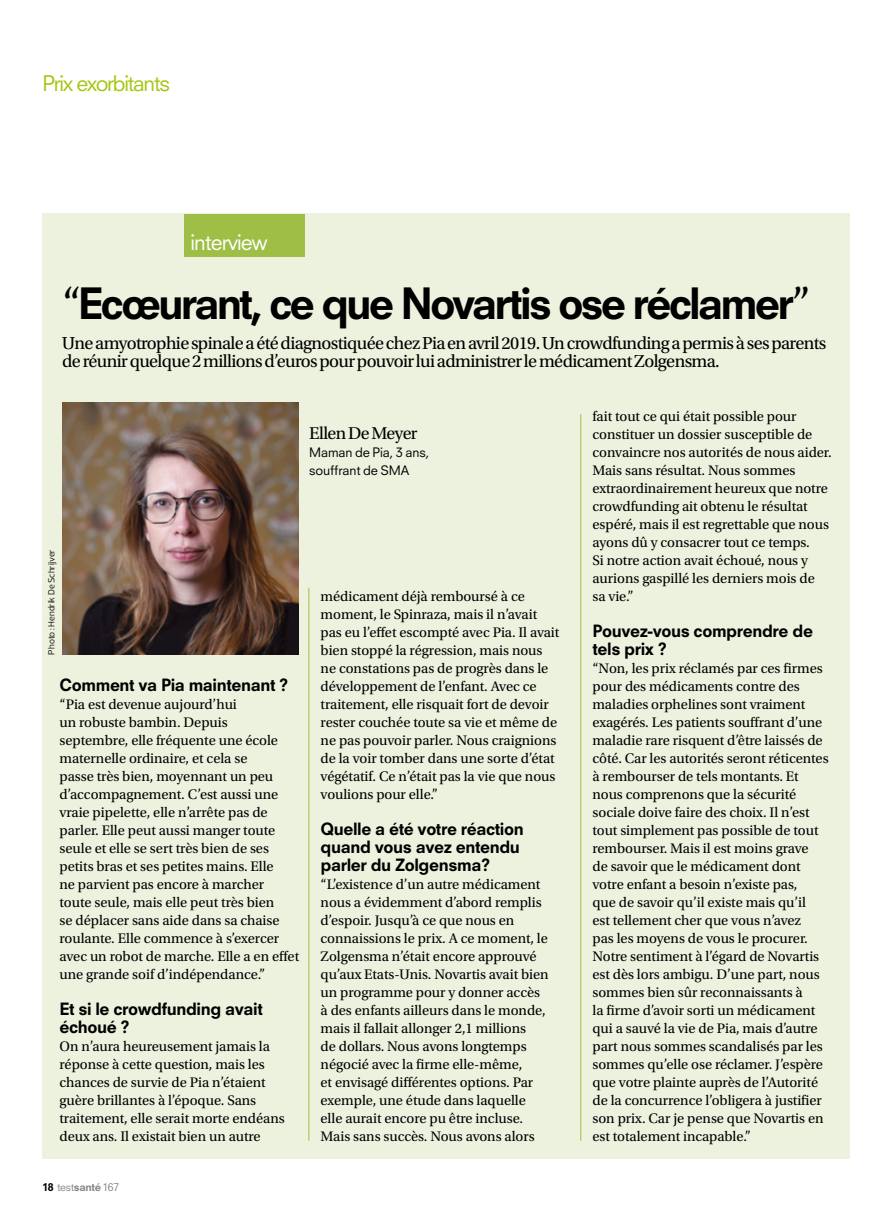
<style>
.page{position:relative;width:893px;height:1212px;background:#fff}
.page>*{position:absolute;margin:0;border:0;box-sizing:border-box;transform-origin:0 0}
.t1{font:800 42px "Neuzeit SLT Std";letter-spacing:-.07em;color:#000}
.t2{font:21px "Neuzeit SLT Std";letter-spacing:-.065em;color:#a4c610}
.t3{font:21px "Neuzeit SLT Std";letter-spacing:-.045em;color:#fff}
.t4{font:18.3px/18px "Utopia Std";letter-spacing:-.035em;color:#000}
.t5{font:18px "Utopia Std";letter-spacing:-.035em;color:#000}
.t6{font:800 16.5px/18px "Neuzeit SLT Std";letter-spacing:-.025em;color:#000}
.t7{font:14.55px/18px "Utopia Std";letter-spacing:-.005em;color:#000}
.t8{font:12.75px/18px "Neuzeit SLT Std";letter-spacing:-.01em;color:#000}
.t9{font:10.5px "Neuzeit SLT Std";letter-spacing:-.025em;color:#868786}
.t10{font:9px "Prelo";color:#000}
.s1{font-family:"Utopia Std";font-weight:400;font-size:45px}
.s2{font-weight:800;color:#000}
.s3{font-weight:800}
</style>
<div class="page">
<div style="left:43px;top:214px;width:807px;height:945px;background:#edf2de"></div>
<hr style="left:308px;top:588px;width:1px;height:553px;background:#9ebe45">
<div style="left:184px;top:214px;width:121px;height:43px;background:#9ebe45"></div>
<img style="left:62px;top:403px;width:236px;height:252px">
<hr style="left:580px;top:414px;width:1px;height:727px;background:#9ebe45">
<h2 class="t2" style="left:43px;top:71px;width:129px">Prix exorbitants</h2>
<h2 class="t3" style="left:190px;top:230px;width:79px">interview</h2>
<h1 class="t1" style="left:62px;top:278px;width:750px"><span class="s1">“</span>Ecœurant, ce que Novartis ose réclamer<span class="s1">”</span></h1>
<p class="t4" style="left:62px;top:334px;width:766px">Une amyotrophie spinale a été diagnostiquée chez Pia en avril 2019. Un crowdfunding a permis à ses parents de réunir quelque 2 millions d’euros pour pouvoir lui administrer le médicament Zolgensma.</p>
<p class="t5" style="left:309px;top:423px;width:110px">Ellen De Meyer</p>
<p class="t8" style="left:309px;top:443px;width:121px">Maman de Pia, 3 ans, souffrant de SMA</p>
<p class="t10" style="left:46px;top:655px;width:107px;rotate:-90deg">Photo : Hendrik De Schrijver</p>
<p class="t6" style="left:60px;top:675px;width:230px">Comment va Pia maintenant ?</p>
<p class="t7" style="left:60px;top:695px;width:241px">“Pia est devenue aujourd’hui<br>un robuste bambin. Depuis septembre, elle fréquente une école maternelle ordinaire, et cela se<br>passe très bien, moyennant un peu d’accompagnement. C’est aussi une vraie pipelette, elle n’arrête pas de parler. Elle peut aussi manger toute seule et elle se sert très bien de ses petits bras et ses petites mains. Elle<br>ne parvient pas encore à marcher toute seule, mais elle peut très bien<br>se déplacer sans aide dans sa chaise roulante. Elle commence à s’exercer avec un robot de marche. Elle a en effet une grande soif d’indépendance.”</p>
<p class="t6" style="left:60px;top:999px;width:205px">Et si le crowdfunding avait échoué ?</p>
<p class="t7" style="left:60px;top:1037px;width:227px">On n’aura heureusement jamais la réponse à cette question, mais les chances de survie de Pia n’étaient guère brillantes à l’époque. Sans traitement, elle serait morte endéans deux ans. Il existait bien un autre</p>
<p class="t9" style="left:43px;top:1180px;width:78px"><span class="s2">18</span> test<span class="s3">santé</span> 167</p>
<p class="t7" style="left:321px;top:587px;width:240px">médicament déjà remboursé à ce moment, le Spinraza, mais il n’avait pas eu l’effet escompté avec Pia. Il avait bien stoppé la régression, mais nous ne constations pas de progrès dans le développement de l’enfant. Avec ce traitement, elle risquait fort de devoir rester couchée toute sa vie et même de ne pas pouvoir parler. Nous craignions de la voir tomber dans une sorte d’état végétatif. Ce n’était pas la vie que nous voulions pour elle.”</p>
<p class="t6" style="left:321px;top:819px;width:205px">Quelle a été votre réaction quand vous avez entendu parler du Zolgensma?</p>
<p class="t7" style="left:321px;top:875px;width:230px">“L’existence d’un autre médicament nous a évidemment d’abord remplis d’espoir. Jusqu’à ce que nous en connaissions le prix. A ce moment, le Zolgensma n’était encore approuvé qu’aux Etats-Unis. Novartis avait bien un programme pour y donner accès à des enfants ailleurs dans le monde, mais il fallait allonger 2,1 millions<br>de dollars. Nous avons longtemps négocié avec la firme elle-même,<br>et envisagé différentes options. Par exemple, une étude dans laquelle elle aurait encore pu être incluse.<br>Mais sans succès. Nous avons alors</p>
<p class="t7" style="left:592px;top:407px;width:241px">fait tout ce qui était possible pour constituer un dossier susceptible de convaincre nos autorités de nous aider.<br>Mais sans résultat. Nous sommes extraordinairement heureux que notre crowdfunding ait obtenu le résultat espéré, mais il est regrettable que nous ayons dû y consacrer tout ce temps.<br>Si notre action avait échoué, nous y aurions gaspillé les derniers mois de<br>sa vie.”</p>
<p class="t6" style="left:592px;top:621px;width:222px">Pouvez-vous comprendre de tels prix ?</p>
<p class="t7" style="left:592px;top:659px;width:238px">“Non, les prix réclamés par ces firmes pour des médicaments contre des maladies orphelines sont vraiment exagérés. Les patients souffrant d’une maladie rare risquent d’être laissés de côté. Car les autorités seront réticentes à rembourser de tels montants. Et nous comprenons que la sécurité sociale doive faire des choix. Il n’est tout simplement pas possible de tout rembourser. Mais il est moins grave<br>de savoir que le médicament dont votre enfant a besoin n’existe pas,<br>que de savoir qu’il existe mais qu’il<br>est tellement cher que vous n’avez<br>pas les moyens de vous le procurer.<br>Notre sentiment à l’égard de Novartis est dès lors ambigu. D’une part, nous sommes bien sûr reconnaissants à<br>la firme d’avoir sorti un médicament qui a sauvé la vie de Pia, mais d’autre part nous sommes scandalisés par les sommes qu’elle ose réclamer. J’espère que votre plainte auprès de l’Autorité de la concurrence l’obligera à justifier son prix. Car je pense que Novartis en est totalement incapable.”</p>
</div>
